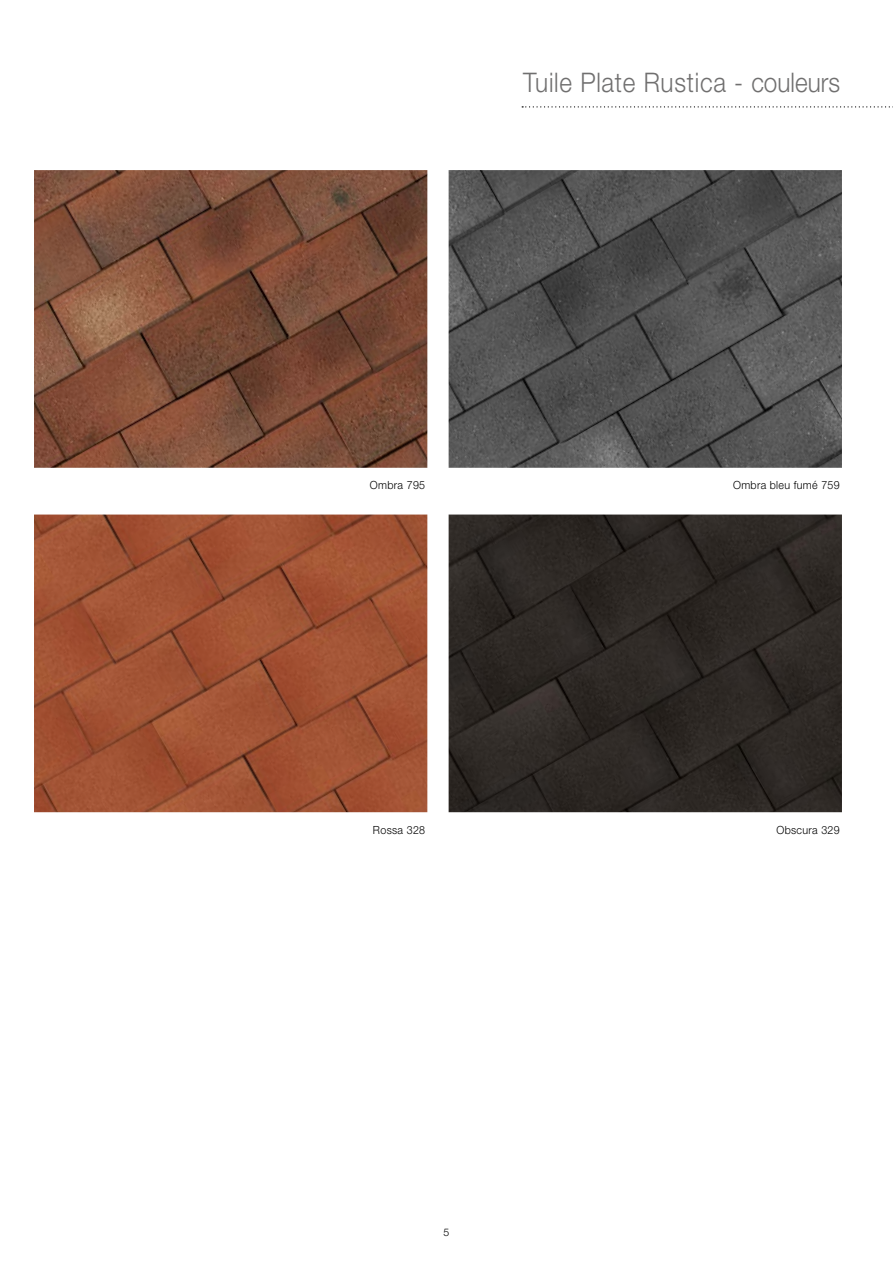
<style>
.page{position:relative;width:893px;height:1263px;background:#fff}
.page>*{position:absolute;margin:0;border:0;box-sizing:border-box;transform-origin:0 0}
.t1{font:300 27px "Helvetica Neue LT Std";letter-spacing:.03em;color:#706f6f;scale:.9 1}
.t2{font:300 11.25px "Helvetica Neue LT Std";letter-spacing:.03em;color:#000;scale:.95 1}
.t3{font:300 10.5px "Helvetica Neue LT Std";color:#000}
</style>
<div class="page">
<svg style="left:522px;top:106px;width:371px;height:1px"></svg>
<img style="left:34px;top:170px;width:393px;height:298px">
<img style="left:449px;top:170px;width:393px;height:298px">
<img style="left:34px;top:514px;width:393px;height:298px">
<img style="left:449px;top:514px;width:393px;height:298px">
<h1 class="t1" style="left:523px;top:65px;width:353px">Tuile Plate Rustica - couleurs</h1>
<p class="t2" style="left:370px;top:478px;width:60px">Ombra 795</p>
<p class="t2" style="left:733px;top:478px;width:114px">Ombra bleu fumé 759</p>
<p class="t2" style="left:373px;top:823px;width:57px">Rossa 328</p>
<p class="t2" style="left:776px;top:823px;width:68px">Obscura 329</p>
<p class="t3" style="left:444px;top:1226px;width:7px">5</p>
</div>
